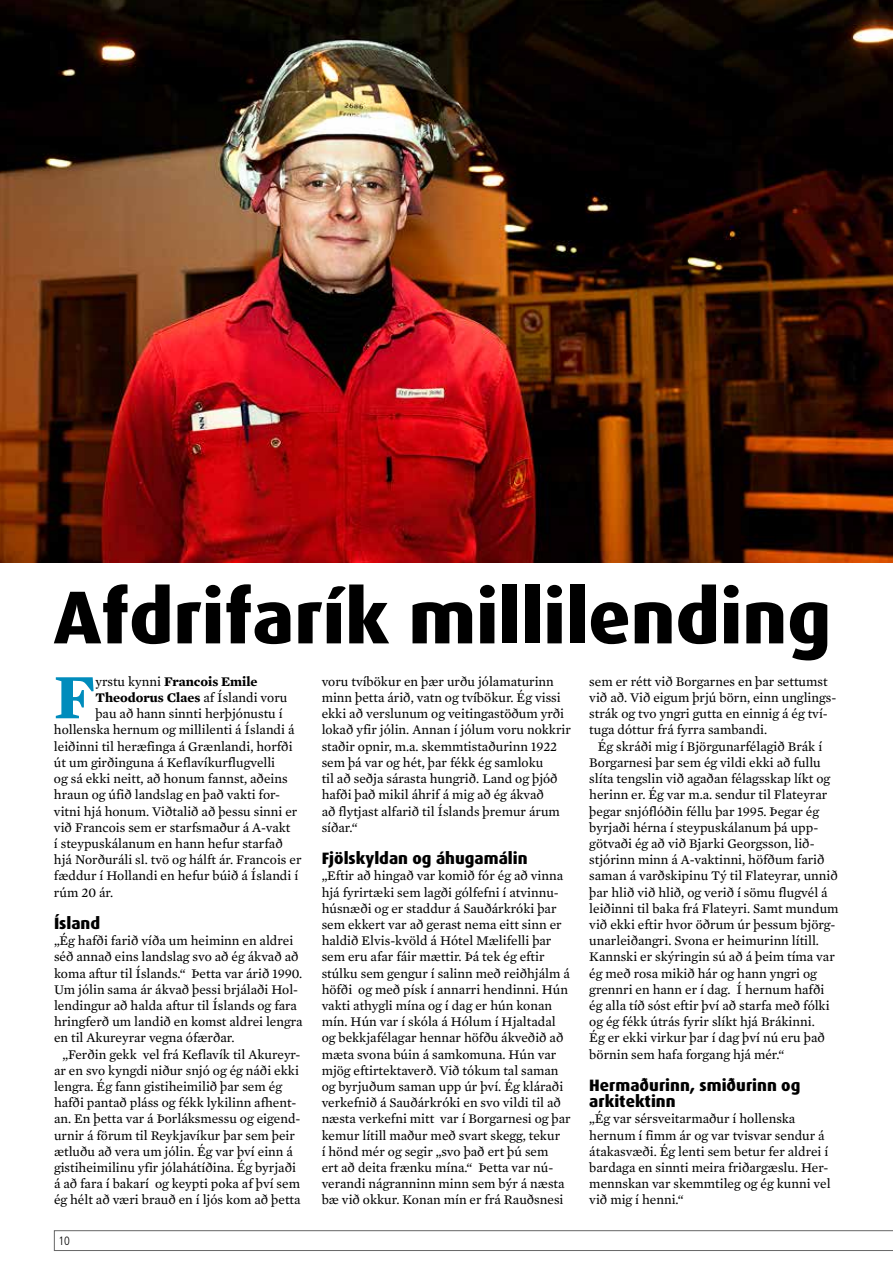
<style>
.page{position:relative;width:893px;height:1263px;background:#fff}
.page>*{position:absolute;margin:0;border:0;box-sizing:border-box;transform-origin:0 0}
.t1{font:800 75px "Dax";color:#000}
.t2{font:700 64.35px "Mercury Text G2";color:#008cbc}
.t3{font:800 16.5px/16.2px "Dax";color:#000}
.t4{font:13.5px/16.2px "Mercury Text G2";color:#000}
.t5{font:700 13.5px "Mercury Text G2";color:#000}
.t6{font:300 condensed 12px "Frutiger";color:#000}
.s1{font-weight:400}
</style>
<div class="page">
<svg style="left:54px;top:1230px;width:839px;height:21px"></svg>
<img style="left:0;top:0;width:893px;height:562px">
<h1 class="t1" style="left:54px;top:575px;width:779px">Afdrifarík millilending</h1>
<h2 class="t2" style="left:54px;top:658px;width:43px">F</h2>
<p class="t5" style="left:95px;top:673px;width:164px"><span class="s1">yrstu kynni</span> Francois Emile</p>
<p class="t5" style="left:95px;top:689px;width:194px">Theodorus Claes <span class="s1">af Íslandi voru</span></p>
<p class="t4" style="left:95px;top:706px;width:189px">þau að hann sinnti herþjónustu í</p>
<p class="t4" style="left:54px;top:722px;width:242px">hollenska hernum og millilenti á Íslandi á</p>
<p class="t4" style="left:54px;top:738px;width:240px">leiðinni til heræfinga á Grænlandi, horfði</p>
<p class="t4" style="left:54px;top:754px;width:223px">út um girðinguna á Keflavíkurflugvelli</p>
<p class="t4" style="left:54px;top:770px;width:235px">og sá ekki neitt, að honum fannst, aðeins</p>
<p class="t4" style="left:54px;top:787px;width:228px">hraun og úfið landslag en það vakti for-</p>
<p class="t4" style="left:54px;top:803px;width:245px">vitni hjá honum. Viðtalið að þessu sinni er</p>
<p class="t4" style="left:54px;top:819px;width:238px">við Francois sem er starfsmaður á A-vakt</p>
<p class="t4" style="left:54px;top:835px;width:230px">í steypuskálanum en hann hefur starfað</p>
<p class="t4" style="left:54px;top:851px;width:249px">hjá Norðuráli sl. tvö og hálft ár. Francois er</p>
<p class="t4" style="left:54px;top:868px;width:246px">fæddur í Hollandi en hefur búið á Íslandi í</p>
<p class="t4" style="left:54px;top:884px;width:61px">rúm 20 ár.</p>
<p class="t3" style="left:54px;top:915px;width:48px">Ísland</p>
<p class="t4" style="left:54px;top:932px;width:250px">„Ég hafði farið víða um heiminn en aldrei séð annað eins landslag svo að ég ákvað að koma aftur til Íslands.“ Þetta var árið 1990.<br>Um jólin sama ár ákvað þessi brjálaði Hol&shy;lendingur að halda aftur til Íslands og fara hringferð um landið en komst aldrei lengra en til Akureyrar vegna ófærðar.</p>
<p class="t4" style="left:54px;top:1046px;width:248px;text-indent:9px">„Ferðin gekk vel frá Keflavík til Akureyr&shy;ar en svo kyngdi niður snjó og ég náði ekki lengra. Ég fann gistiheimilið þar sem ég hafði pantað pláss og fékk lykilinn afhent&shy;an. En þetta var á Þorláksmessu og eigend&shy;urnir á förum til Reykjavíkur þar sem þeir ætluðu að vera um jólin. Ég var því einn á gistiheimilinu yfir jólahátíðina. Ég byrjaði á að fara í bakarí og keypti poka af því sem ég hélt að væri brauð en í ljós kom að þetta</p>
<p class="t6" style="left:58px;top:1234px;width:13px">10</p>
<p class="t4" style="left:322px;top:673px;width:251px">voru tvíbökur en þær urðu jólamaturinn minn þetta árið, vatn og tvíbökur. Ég vissi ekki að verslunum og veitingastöðum yrði lokað yfir jólin. Annan í jólum voru nokkrir staðir opnir, m.a. skemmtistaðurinn 1922 sem þá var og hét, þar fékk ég samloku<br>til að seðja sárasta hungrið. Land og þjóð hafði það mikil áhrif á mig að ég ákvað<br>að flytjast alfarið til Íslands þremur árum síðar.“</p>
<p class="t3" style="left:322px;top:850px;width:207px">Fjölskyldan og áhugamálin</p>
<p class="t4" style="left:322px;top:868px;width:251px">„Eftir að hingað var komið fór ég að vinna hjá fyrirtæki sem lagði gólfefni í atvinnu&shy;húsnæði og er staddur á Sauðárkróki þar sem ekkert var að gerast nema eitt sinn er haldið Elvis-kvöld á Hótel Mælifelli þar sem eru afar fáir mættir. Þá tek ég eftir stúlku sem gengur í salinn með reiðhjálm á höfði og með písk í annarri hendinni. Hún vakti athygli mína og í dag er hún konan mín. Hún var í skóla á Hólum í Hjaltadal og bekkjafélagar hennar höfðu ákveðið að mæta svona búin á samkomuna. Hún var mjög eftirtektaverð. Við tókum tal saman og byrjuðum saman upp úr því. Ég kláraði verkefnið á Sauðárkróki en svo vildi til að næsta verkefni mitt var í Borgarnesi og þar kemur lítill maður með svart skegg, tekur<br>í hönd mér og segir „svo það ert þú sem<br>ert að deita frænku mína.“ Þetta var nú&shy;verandi nágranninn minn sem býr á næsta bæ við okkur. Konan mín er frá Rauðsnesi</p>
<p class="t4" style="left:589px;top:673px;width:248px">sem er rétt við Borgarnes en þar settumst við að. Við eigum þrjú börn, einn unglings&shy;strák og tvo yngri gutta en einnig á ég tví&shy;tuga dóttur frá fyrra sambandi.</p>
<p class="t4" style="left:589px;top:738px;width:251px;text-indent:9px">Ég skráði mig í Björgunarfélagið Brák í Borgarnesi þar sem ég vildi ekki að fullu slíta tengslin við agaðan félagsskap líkt og herinn er. Ég var m.a. sendur til Flateyrar þegar snjóflóðin féllu þar 1995. Þegar ég byrjaði hérna í steypuskálanum þá upp&shy;götvaði ég að við Bjarki Georgsson, lið&shy;stjórinn minn á A-vaktinni, höfðum farið saman á varðskipinu Tý til Flateyrar, unnið þar hlið við hlið, og verið í sömu flugvél á leiðinni til baka frá Flateyri. Samt mundum við ekki eftir hvor öðrum úr þessum björg&shy;unarleiðangri. Svona er heimurinn lítill.<br>Kannski er skýringin sú að á þeim tíma var ég með rosa mikið hár og hann yngri og grennri en hann er í dag. Í hernum hafði ég alla tíð sóst eftir því að starfa með fólki og ég fékk útrás fyrir slíkt hjá Brákinni.<br>Ég er ekki virkur þar í dag því nú eru það börnin sem hafa forgang hjá mér.“</p>
<p class="t3" style="left:589px;top:1077px;width:213px">Hermaðurinn, smiðurinn og arkitektinn</p>
<p class="t4" style="left:589px;top:1111px;width:243px">„Ég var sérsveitarmaður í hollenska hernum í fimm ár og var tvisvar sendur á átakasvæði. Ég lenti sem betur fer aldrei í bardaga en sinnti meira friðargæslu. Her&shy;mennskan var skemmtileg og ég kunni vel við mig í henni.“</p>
</div>
